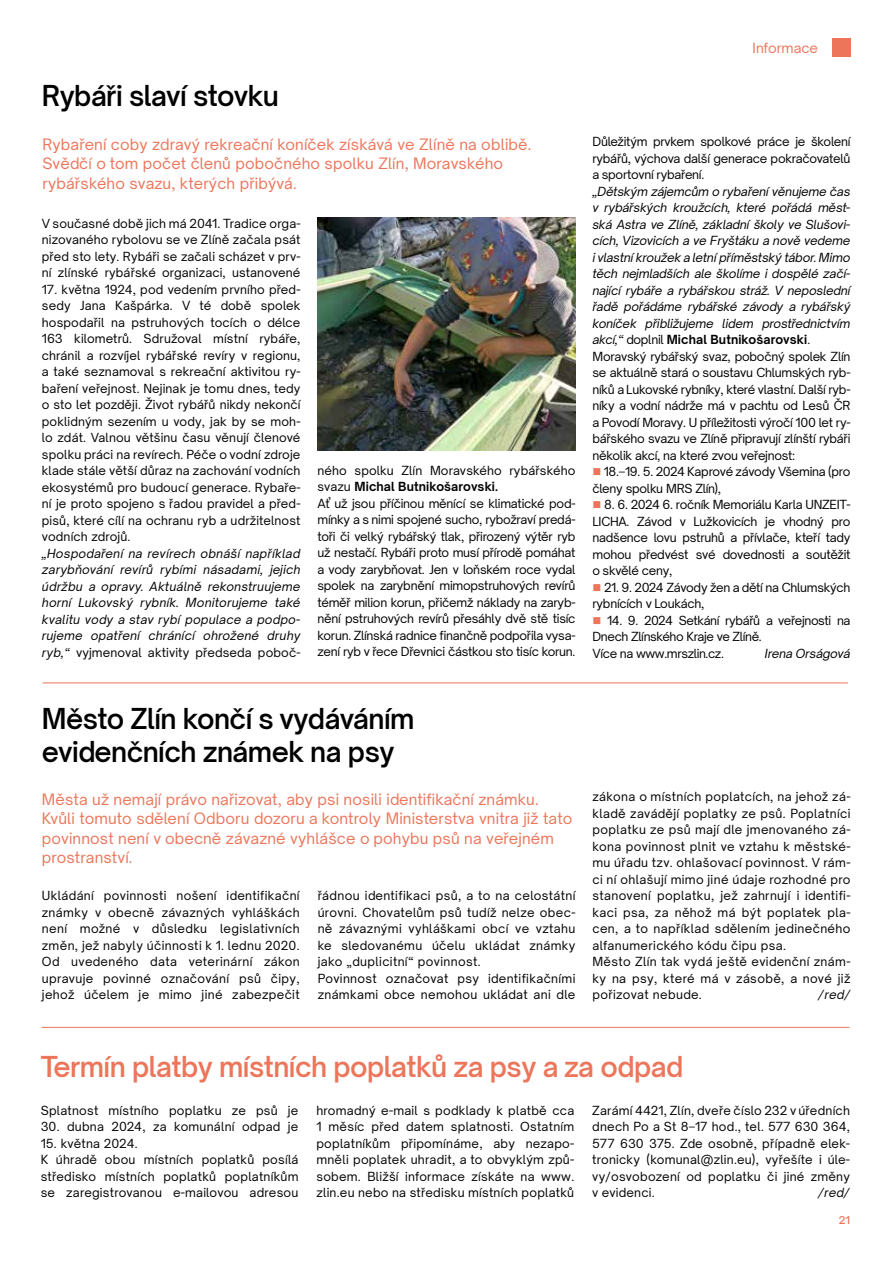
<style>
.page{position:relative;width:893px;height:1263px;background:#fff}
.page>*{position:absolute;margin:0;border:0;box-sizing:border-box;transform-origin:0 0}
.t1{font:600 27px/32.4px "Open Sauce Sans";letter-spacing:-.02em;color:#000}
.t2{font:600 27px "Open Sauce Sans";letter-spacing:-.02em;color:#ec755a}
.t3{font:15px/19.5px "Open Sauce Sans";letter-spacing:.01em;color:#ec755a}
.t4{font:13.5px "Open Sauce Sans";color:#ec755a}
.t5{font:12px/16.5px "Open Sauce Sans";letter-spacing:.01em;color:#000;text-align:justify}
.t6{font:italic 12px/16.5px "Open Sauce Sans";letter-spacing:-.02em;color:#000;text-align:justify}
.t7{font:12px/16.5px "Open Sauce Sans";letter-spacing:.03em;color:#000}
.t8{font:12px/16.5px "Open Sauce Sans";letter-spacing:-.02em;color:#000}
.t9{font:12px/16.5px "Open Sauce Sans";letter-spacing:-.03em;color:#000}
.t10{font:500 10.5px "Open Sauce Sans";color:#ec755a}
.s1{font-style:normal}
.s2{font-weight:700}
.s3{font-weight:700;font-style:normal}
.s4{color:#ec755a}
</style>
<div class="page">
<svg style="left:832px;top:38px;width:18px;height:19px"></svg>
<hr style="left:43px;top:682px;width:805px;height:1px;background:#ec755a">
<img style="left:317px;top:218px;width:258px;height:233px">
<hr style="left:42px;top:1027px;width:807px;height:1px;background:#ec755a">
<h1 class="t1" style="left:42px;top:79px;width:238px">Rybáři slaví stovku</h1>
<p class="t3" style="left:43px;top:134px;width:490px">Rybaření coby zdravý rekreační koníček získává ve Zlíně na oblibě.<br>Svědčí o tom počet členů pobočného spolku Zlín, Moravského rybářského svazu, kterých přibývá.</p>
<p class="t5" style="left:42px;top:215px;width:260px">V současné době jich má 2041. Tradice orga&shy;nizovaného rybolovu se ve Zlíně začala psát před sto lety. Rybáři se začali scházet v prv&shy;ní zlínské rybářské organizaci, ustanovené</p>
<p class="t5" style="left:42px;top:281px;width:260px">17. května 1924, pod vedením prvního před&shy;sedy Jana Kašpárka. V té době spolek hospodařil na pstruhových tocích o délce 163 kilometrů. Sdružoval místní rybáře, chránil a rozvíjel rybářské revíry v regionu, a také seznamoval s rekreační aktivitou ry&shy;baření veřejnost. Nejinak je tomu dnes, tedy o sto let později. Život rybářů nikdy nekončí poklidným sezením u vody, jak by se moh&shy;lo zdát. Valnou většinu času věnují členové spolku práci na revírech. Péče o vodní zdroje klade stále větší důraz na zachování vodních ekosystémů pro budoucí generace. Rybaře&shy;ní je proto spojeno s řadou pravidel a před&shy;pisů, které cílí na ochranu ryb a udržitelnost vodních zdrojů.</p>
<p class="t6" style="left:42px;top:545px;width:260px">„Hospodaření na revírech obnáší například zarybňování revírů rybími násadami, jejich údržbu a opravy. Aktuálně rekonstruujeme horní Lukovský rybník. Monitorujeme také kvalitu vody a stav rybí populace a podpo&shy;rujeme opatření chránící ohrožené druhy ryb,“ <span class="s1">vyjmenoval aktivity předseda poboč-</span></p>
<p class="t8" style="left:317px;top:462px;width:259px">ného spolku Zlín Moravského rybářského svazu <span class="s2">Michal Butnikošarovski.<br></span>Ať už jsou příčinou měnící se klimatické pod&shy;mínky a s nimi spojené sucho, rybožraví predá&shy;toři či velký rybářský tlak, přirozený výtěr ryb už nestačí. Rybáři proto musí přírodě pomáhat a vody zarybňovat. Jen v loňském roce vydal spolek na zarybnění mimopstruhových revírů téměř milion korun, přičemž náklady na zaryb&shy;nění pstruhových revírů přesáhly dvě stě tisíc korun. Zlínská radnice finančně podpořila vysa&shy;zení ryb v řece Dřevnici částkou sto tisíc korun.</p>
<p class="t4" style="left:753px;top:40px;width:67px">Informace</p>
<p class="t5" style="left:592px;top:133px;width:259px">Důležitým prvkem spolkové práce je školení rybářů, výchova další generace pokračovatelů a sportovní rybaření.</p>
<p class="t6" style="left:592px;top:183px;width:259px;text-align:left">„Dětským zájemcům o rybaření věnujeme čas v rybářských kroužcích, které pořádá měst&shy;ská Astra ve Zlíně, základní školy ve Slušovi&shy;cích, Vizovicích a ve Fryštáku a nově vedeme i vlastní kroužek a letní příměstský tábor. Mimo těch nejmladších ale školíme i dospělé začí&shy;nající rybáře a rybářskou stráž. V neposlední řadě pořádáme rybářské závody a rybářský koníček přibližujeme lidem prostřednictvím akcí,“ <span class="s1">doplnil</span> <span class="s3">Michal Butnikošarovski</span><span class="s1">.<br>Moravský rybářský svaz, pobočný spolek Zlín se aktuálně stará o soustavu Chlumských ryb&shy;níků a Lukovské rybníky, které vlastní. Další ryb&shy;níky a vodní nádrže má v pachtu od Lesů ČR a Povodí Moravy. U příležitosti výročí 100 let ry&shy;bářského svazu ve Zlíně připravují zlínští rybáři několik akcí, na které zvou veřejnost:</span></p>
<p class="t8" style="left:592px;top:463px;width:259px"><span class="s4">■</span> 18.–19. 5. 2024 Kaprové závody Všemina (pro členy spolku MRS Zlín),</p>
<p class="t5" style="left:592px;top:496px;width:259px"><span class="s4">■</span> 8. 6. 2024 6. ročník Memoriálu Karla UNZEIT-LICHA. Závod v Lužkovicích je vhodný pro nadšence lovu pstruhů a přívlače, kteří tady mohou předvést své dovednosti a soutěžit o skvělé ceny,</p>
<p class="t8" style="left:592px;top:579px;width:259px"><span class="s4">■</span> 21. 9. 2024 Závody žen a dětí na Chlumských rybnících v Loukách,</p>
<p class="t9" style="left:592px;top:612px;width:259px"><span class="s4">■</span> 14. 9. 2024 Setkání rybářů a veřejnosti na<br>Dnech Zlínského Kraje ve Zlíně.<br>Více na www.mrszlin.cz.</p>
<p class="t6" style="left:765px;top:645px;width:87px">Irena Orságová</p>
<h1 class="t1" style="left:42px;top:702px;width:374px">Město Zlín končí s vydáváním evidenčních známek na psy</h1>
<p class="t3" style="left:42px;top:789px;width:532px">Města už nemají právo nařizovat, aby psi nosili identifikační známku.<br>Kvůli tomuto sdělení Odboru dozoru a kontroly Ministerstva vnitra již tato povinnost není v obecně závazné vyhlášce o pohybu psů na veřejném prostranství.</p>
<p class="t5" style="left:42px;top:887px;width:259px">Ukládání povinnosti nošení identifikační známky v obecně závazných vyhláškách není možné v důsledku legislativních změn, jež nabyly účinnosti k 1. lednu 2020.<br>Od uvedeného data veterinární zákon upravuje povinné označování psů čipy, jehož účelem je mimo jiné zabezpečit</p>
<p class="t7" style="left:318px;top:887px;width:259px">řádnou identifikaci psů, a to na celostátní úrovni. Chovatelům psů tudíž nelze obec&shy;ně závaznými vyhláškami obcí ve vztahu ke sledovanému účelu ukládat známky jako „duplicitní“ povinnost.<br>Povinnost označovat psy identifikačními známkami obce nemohou ukládat ani dle</p>
<p class="t7" style="left:592px;top:788px;width:259px">zákona o místních poplatcích, na jehož zá&shy;kladě zavádějí poplatky ze psů. Poplatníci poplatku ze psů mají dle jmenovaného zá&shy;kona povinnost plnit ve vztahu k městské&shy;mu úřadu tzv. ohlašovací povinnost. V rám&shy;ci ní ohlašují mimo jiné údaje rozhodné pro stanovení poplatku, jež zahrnují i identifi&shy;kaci psa, za něhož má být poplatek pla&shy;cen, a to například sdělením jedinečného alfanumerického kódu čipu psa.<br>Město Zlín tak vydá ještě evidenční znám&shy;ky na psy, které má v zásobě, a nové již pořizovat nebude.</p>
<p class="t6" style="left:818px;top:986px;width:34px">/red/</p>
<h1 class="t2" style="left:41px;top:1049px;width:644px">Termín platby místních poplatků za psy a za odpad</h1>
<p class="t5" style="left:41px;top:1102px;width:259px">Splatnost místního poplatku ze psů je</p>
<p class="t5" style="left:41px;top:1118px;width:259px">30. dubna 2024, za komunální odpad je</p>
<p class="t5" style="left:41px;top:1135px;width:259px;text-align:left">15. května 2024.<br>K úhradě obou místních poplatků posílá středisko místních poplatků poplatníkům se zaregistrovanou e-mailovou adresou</p>
<p class="t5" style="left:316px;top:1102px;width:259px">hromadný e-mail s podklady k platbě cca 1 měsíc před datem splatnosti. Ostatním poplatníkům připomínáme, aby nezapo&shy;mněli poplatek uhradit, a to obvyklým způ&shy;sobem. Bližší informace získáte na www. zlin.eu nebo na středisku místních poplatků</p>
<p class="t5" style="left:592px;top:1102px;width:259px">Zarámí 4421, Zlín, dveře číslo 232 v úředních dnech Po a St 8–17 hod., tel. 577 630 364, 577 630 375. Zde osobně, případně elek&shy;tronicky (komunal@zlin.eu), vyřešíte i úle&shy;vy/osvobození od poplatku či jiné změny v evidenci.</p>
<p class="t6" style="left:818px;top:1184px;width:33px">/red/</p>
<p class="t10" style="left:839px;top:1213px;width:13px">21</p>
</div>
